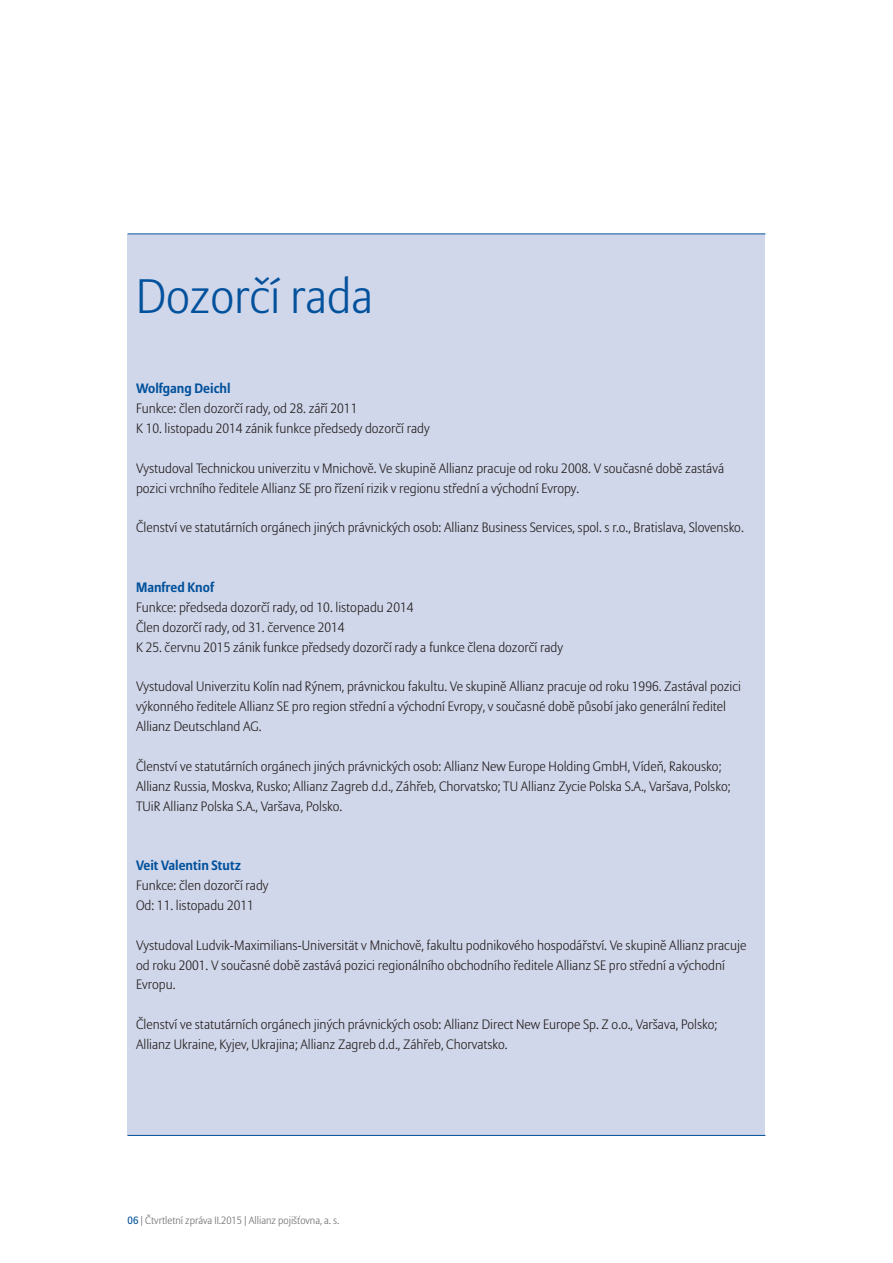
<style>
.page{position:relative;width:893px;height:1263px;background:#fff}
.page>*{position:absolute;margin:0;border:0;box-sizing:border-box;transform-origin:0 0}
.t1{font:300 48px "Allianz Sans";color:#01519c}
.t2{font:300 13.5px/19.8px "Allianz Sans";color:#231f20}
.t3{font:700 13.5px "Allianz Sans";color:#01519c}
.t4{font:300 10.5px "Allianz Sans";color:#6c6d70}
.s1{font-weight:400;color:#01519c}
</style>
<div class="page">
<div style="left:128px;top:234px;width:637px;height:901px;background:#d1d7ea"></div>
<hr style="left:128px;top:233px;width:637px;height:1px;background:#01519c">
<hr style="left:128px;top:1135px;width:637px;height:1px;background:#01519c">
<h1 class="t1" style="left:136px;top:269px;width:239px">Dozorčí rada</h1>
<p class="t3" style="left:136px;top:381px;width:96px">Wolfgang Deichl</p>
<p class="t2" style="left:136px;top:398px;width:295px">Funkce: člen dozorčí rady, od 28. září 2011<br>K 10. listopadu 2014 zánik funkce předsedy dozorčí rady</p>
<p class="t2" style="left:136px;top:458px;width:589px">Vystudoval Technickou univerzitu v Mnichově. Ve skupině Allianz pracuje od roku 2008. V současné době zastává pozici vrchního ředitele Allianz SE pro řízení rizik v regionu střední a východní Evropy.</p>
<p class="t2" style="left:136px;top:518px;width:609px">Členství ve statutárních orgánech jiných právnických osob: Allianz Business Services, spol. s r.o., Bratislava, Slovensko.</p>
<p class="t3" style="left:136px;top:579px;width:79px">Manfred Knof</p>
<p class="t2" style="left:136px;top:597px;width:428px">Funkce: předseda dozorčí rady, od 10. listopadu 2014<br>Člen dozorčí rady, od 31. července 2014<br>K 25. červnu 2015 zánik funkce předsedy dozorčí rady a funkce člena dozorčí rady</p>
<p class="t2" style="left:136px;top:677px;width:606px">Vystudoval Univerzitu Kolín nad Rýnem, právnickou fakultu. Ve skupině Allianz pracuje od roku 1996. Zastával pozici výkonného ředitele Allianz SE pro region střední a východní Evropy, v současné době působí jako generální ředitel<br>Allianz Deutschland AG.</p>
<p class="t2" style="left:136px;top:756px;width:596px">Členství ve statutárních orgánech jiných právnických osob: Allianz New Europe Holding GmbH, Vídeň, Rakousko;<br>Allianz Russia, Moskva, Rusko; Allianz Zagreb d.d., Záhřeb, Chorvatsko; TU Allianz Zycie Polska S.A., Varšava, Polsko;<br>TUiR Allianz Polska S.A., Varšava, Polsko.</p>
<p class="t3" style="left:136px;top:858px;width:106px">Veit Valentin Stutz</p>
<p class="t2" style="left:136px;top:875px;width:134px">Funkce: člen dozorčí rady<br>Od: 11. listopadu 2011</p>
<p class="t2" style="left:136px;top:935px;width:612px">Vystudoval Ludvik-Maximilians-Universität v Mnichově, fakultu podnikového hospodářství. Ve skupině Allianz pracuje od roku 2001. V současné době zastává pozici regionálního obchodního ředitele Allianz SE pro střední a východní<br>Evropu.</p>
<p class="t2" style="left:136px;top:1015px;width:583px">Členství ve statutárních orgánech jiných právnických osob: Allianz Direct New Europe Sp. Z o.o., Varšava, Polsko;<br>Allianz Ukraine, Kyjev, Ukrajina; Allianz Zagreb d.d., Záhřeb, Chorvatsko.</p>
<p class="t4" style="left:128px;top:1214px;width:213px"><span class="s1">06</span> | Čtvrtletní zpráva II.2015 | Allianz pojišťovna, a. s.</p>
</div>
